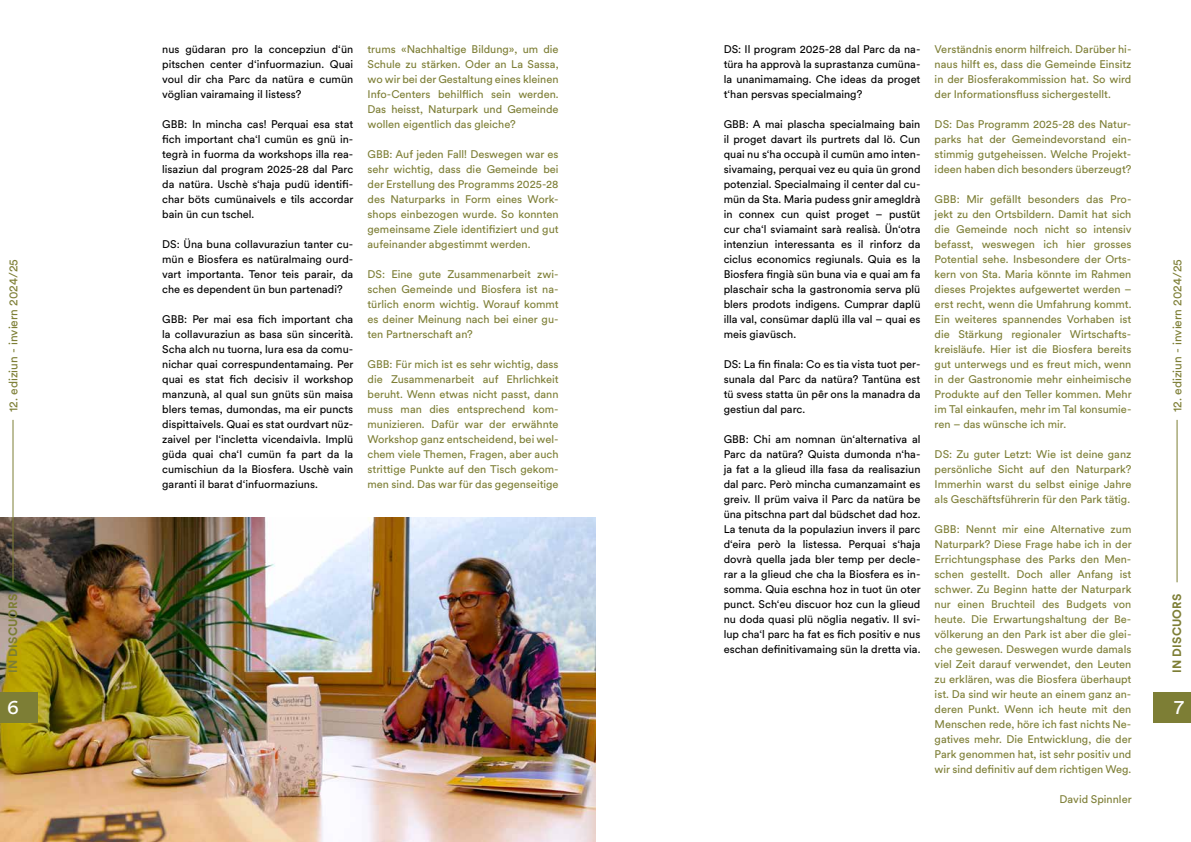
<style>
.page{position:relative;width:1191px;height:842px;background:#fff}
.page>*{position:absolute;margin:0;border:0;box-sizing:border-box;transform-origin:0 0}
.t1{font:20px "Circulargraubuenden";color:#fff}
.t2{font:12px "Circulargraubuenden";color:#7d7e35}
.t3{font:700 12px "Circulargraubuenden";letter-spacing:.01em;color:#7d7e35}
.t4{font:11px/15px "Circulargraubuenden";color:#7d7e35;text-align:justify}
.t5{font:11px/15px "Circulargraubuenden";color:#000;text-align:justify}
</style>
<div class="page">
<img style="left:0;top:518px;width:595px;height:324px">
<div style="left:1153px;top:692px;width:38px;height:30px;background:#7d7e35"></div>
<div style="left:0;top:692px;width:38px;height:30px;background:#7d7e35"></div>
<hr style="left:1176px;top:420px;width:1px;height:162px;background:#7d7e35">
<hr style="left:13px;top:420px;width:1px;height:162px;background:#7d7e35">
<p class="t4" style="left:367px;top:41px;width:193px">trums «Nachhaltige Bildung», um die Schule zu stärken. Oder an La Sassa, wo wir bei der Gestaltung eines kleinen Info-Centers behilflich sein werden.<br>Das heisst, Naturpark und Gemeinde wollen eigentlich das gleiche?</p>
<p class="t4" style="left:367px;top:146px;width:193px">GBB: Auf jeden Fall! Deswegen war es sehr wichtig, dass die Gemeinde bei der Erstellung des Programms 2025-28 des Naturparks in Form eines Work&shy;shops einbezogen wurde. So konnten gemeinsame Ziele identifiziert und gut aufeinander abgestimmt werden.</p>
<p class="t4" style="left:367px;top:266px;width:193px">DS: Eine gute Zusammenarbeit zwi&shy;schen Gemeinde und Biosfera ist na&shy;türlich enorm wichtig. Worauf kommt es deiner Meinung nach bei einer gu&shy;ten Partnerschaft an?</p>
<p class="t4" style="left:367px;top:356px;width:193px">GBB: Für mich ist es sehr wichtig, dass die Zusammenarbeit auf Ehrlichkeit beruht. Wenn etwas nicht passt, dann muss man dies entsprechend kom&shy;munizieren. Dafür war der erwähnte Workshop ganz entscheidend, bei wel&shy;chem viele Themen, Fragen, aber auch strittige Punkte auf den Tisch gekom&shy;men sind. Das war für das gegenseitige</p>
<p class="t4" style="left:934px;top:41px;width:198px">Verständnis enorm hilfreich. Darüber hi&shy;naus hilft es, dass die Gemeinde Einsitz in der Biosferakommission hat. So wird der Informationsfluss sichergestellt.</p>
<p class="t4" style="left:934px;top:116px;width:198px">DS: Das Programm 2025-28 des Natur&shy;parks hat der Gemeindevorstand ein&shy;stimmig gutgeheissen. Welche Projekt&shy;ideen haben dich besonders überzeugt?</p>
<p class="t4" style="left:934px;top:191px;width:199px">GBB: Mir gefällt besonders das Pro&shy;jekt zu den Ortsbildern. Damit hat sich die Gemeinde noch nicht so intensiv befasst, weswegen ich hier grosses Potential sehe. Insbesondere der Orts&shy;kern von Sta. Maria könnte im Rahmen dieses Projektes aufgewertet werden – erst recht, wenn die Umfahrung kommt.<br>Ein weiteres spannendes Vorhaben ist die Stärkung regionaler Wirtschafts&shy;kreisläufe. Hier ist die Biosfera bereits gut unterwegs und es freut mich, wenn in der Gastronomie mehr einheimische Produkte auf den Teller kommen. Mehr im Tal einkaufen, mehr im Tal konsumie&shy;ren – das wünsche ich mir.</p>
<p class="t4" style="left:934px;top:446px;width:198px">DS: Zu guter Letzt: Wie ist deine ganz persönliche Sicht auf den Naturpark?<br>Immerhin warst du selbst einige Jahre als Geschäftsführerin für den Park tätig.</p>
<p class="t4" style="left:934px;top:521px;width:198px">GBB: Nennt mir eine Alternative zum Naturpark? Diese Frage habe ich in der Errichtungsphase des Parks den Men&shy;schen gestellt. Doch aller Anfang ist schwer. Zu Beginn hatte der Naturpark nur einen Bruchteil des Budgets von heute. Die Erwartungshaltung der Be&shy;völkerung an den Park ist aber die glei&shy;che gewesen. Deswegen wurde damals viel Zeit darauf verwendet, den Leuten zu erklären, was die Biosfera überhaupt ist. Da sind wir heute an einem ganz an&shy;deren Punkt. Wenn ich heute mit den Menschen rede, höre ich fast nichts Ne&shy;gatives mehr. Die Entwicklung, die der Park genommen hat, ist sehr positiv und wir sind definitiv auf dem richtigen Weg.</p>
<p class="t4" style="left:1059px;top:791px;width:74px">David Spinnler</p>
<p class="t5" style="left:162px;top:41px;width:193px">nus güdaran pro la concepziun d‘ün pitschen center d‘infuormaziun. Quai voul dir cha Parc da natüra e cumün vöglian vairamaing il listess?</p>
<p class="t5" style="left:162px;top:116px;width:193px">GBB: In mincha cas! Perquai esa stat fich important cha‘l cumün es gnü in&shy;tegrà in fuorma da workshops illa rea&shy;lisaziun dal program 2025-28 dal Parc da natüra. Uschè s‘haja pudü identifi&shy;char böts cumünaivels e tils accordar bain ün cun tschel.</p>
<p class="t5" style="left:162px;top:236px;width:193px">DS: Üna buna collavuraziun tanter cu&shy;mün e Biosfera es natüralmaing ourd&shy;vart importanta. Tenor teis parair, da che es dependent ün bun partenadi?</p>
<p class="t5" style="left:162px;top:311px;width:193px;text-align:left">GBB: Per mai esa fich important cha la collavuraziun as basa sün sincerità.<br>Scha alch nu tuorna, lura esa da comu&shy;nichar quai correspundentamaing. Per quai es stat fich decisiv il workshop manzunà, al qual sun gnüts sün maisa blers temas, dumondas, ma eir puncts dispittaivels. Quai es stat ourdvart nüz&shy;zaivel per l‘incletta vicendaivla. Implü güda quai cha‘l cumün fa part da la cumischiun da la Biosfera. Uschè vain garanti il barat d‘infuormaziuns.</p>
<p class="t5" style="left:723px;top:41px;width:198px">DS: Il program 2025-28 dal Parc da na&shy;türa ha approvà la suprastanza cumüna&shy;la unanimamaing. Che ideas da proget t‘han persvas specialmaing?</p>
<p class="t5" style="left:723px;top:116px;width:198px">GBB: A mai plascha specialmaing bain il proget davart ils purtrets dal lö. Cun quai nu s‘ha occupà il cumün amo inten&shy;sivamaing, perquai vez eu quia ün grond potenzial. Specialmaing il center dal cu&shy;mün da Sta. Maria pudess gnir amegldrà in connex cun quist proget – pustüt cur cha‘l sviamaint sarà realisà. Ün‘otra intenziun interessanta es il rinforz da ciclus economics regiunals. Quia es la Biosfera fingià sün buna via e quai am fa plaschair scha la gastronomia serva plü blers prodots indigens. Cumprar daplü illa val, consümar daplü illa val – quai es meis giavüsch.</p>
<p class="t5" style="left:723px;top:356px;width:198px">DS: La fin finala: Co es tia vista tuot per&shy;sunala dal Parc da natüra? Tantüna est tü svess statta ün pêr ons la manadra da gestiun dal parc.</p>
<p class="t5" style="left:723px;top:431px;width:198px">GBB: Chi am nomnan ün‘alternativa al Parc da natüra? Quista dumonda n‘ha&shy;ja fat a la glieud illa fasa da realisaziun dal parc. Però mincha cumanzamaint es greiv. Il prüm vaiva il Parc da natüra be üna pitschna part dal büdschet dad hoz.<br>La tenuta da la populaziun invers il parc d‘eira però la listessa. Perquai s‘haja dovrà quella jada bler temp per decle&shy;rar a la glieud che cha la Biosfera es in&shy;somma. Quia eschna hoz in tuot ün oter punct. Sch‘eu discuor hoz cun la glieud nu doda quasi plü nöglia negativ. Il svi&shy;lup cha‘l parc ha fat es fich positiv e nus eschan definitivamaing sün la dretta via.</p>
<p class="t2" style="left:5px;top:412px;width:154px;rotate:-90deg">12. ediziun - inviern 2024/25</p>
<p class="t2" style="left:1169px;top:412px;width:154px;rotate:-90deg">12. ediziun - inviern 2024/25</p>
<p class="t3" style="left:5px;top:672px;width:80px;rotate:-90deg">IN DISCUORS</p>
<p class="t3" style="left:1168px;top:672px;width:80px;rotate:-90deg">IN DISCUORS</p>
<h1 class="t1" style="left:7px;top:693px;width:13px">6</h1>
<h1 class="t1" style="left:1173px;top:693px;width:12px">7</h1>
</div>
